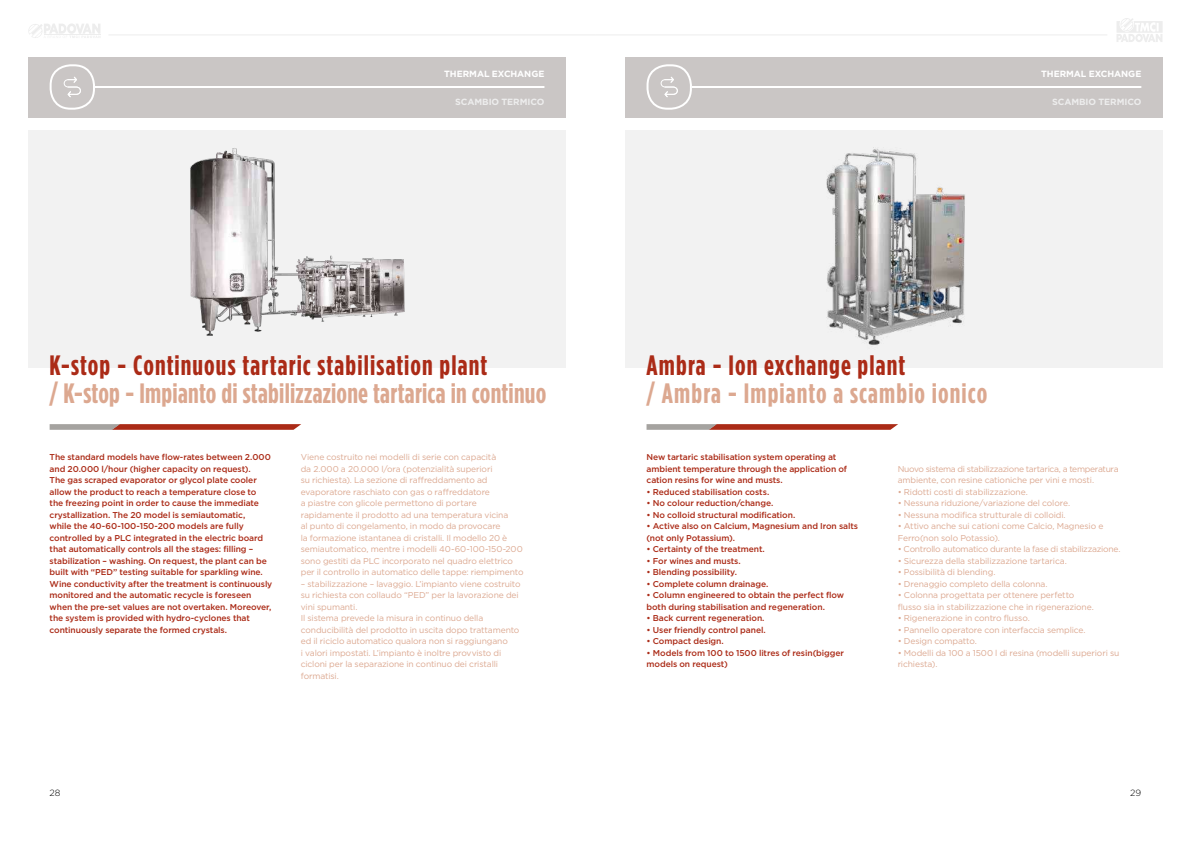
<style>
.page{position:relative;width:1191px;height:842px;background:#fff}
.page>*{position:absolute;margin:0;border:0;box-sizing:border-box;transform-origin:0 0}
.t1{font:700 condensed 28px "Gotham HTF";letter-spacing:.04em;color:#ab2b17}
.t2{font:700 condensed 28px "Gotham HTF";letter-spacing:.01em;color:#dca890}
.t3{font:700 condensed 28px "Gotham HTF";letter-spacing:.04em;color:#dca890}
.t4{font:700 9px "Gotham HTF";letter-spacing:-.01em;color:#fff}
.t5{font:700 9px "Gotham HTF";letter-spacing:-.01em;color:#ededed}
.t6{font:300 9px "Gotham HTF";color:#000}
.t7{font:8.5px/11.5px "Gotham HTF";letter-spacing:-.015em;color:#dca890}
.t8{font:500 8.5px/11.5px "Gotham HTF";letter-spacing:-.01em;color:#ab2b17}
</style>
<div class="page">
<div style="left:28px;top:57px;width:538px;height:60px;background:#cac6c5"></div>
<hr style="left:95px;top:86px;width:449px;height:2px;background:#fff">
<div style="left:50px;top:64px;width:45px;height:46px;border:2px solid #fff;border-radius:20px"></div>
<svg style="left:64px;top:77px;width:17px;height:20px"></svg>
<div style="left:28px;top:131px;width:538px;height:237px;background:#f2f2f2"></div>
<img style="left:190px;top:148px;width:215px;height:188px">
<svg style="left:50px;top:424px;width:251px;height:6px;background:#af5748"></svg>
<div style="left:625px;top:131px;width:537px;height:237px;background:#f2f2f2"></div>
<img style="left:826px;top:147px;width:139px;height:198px">
<svg style="left:646px;top:424px;width:252px;height:6px;background:#af5749"></svg>
<svg style="left:28px;top:24px;width:72px;height:14px"></svg>
<hr style="left:44px;top:35px;width:56px;height:1px;background:#ededed">
<hr style="left:108px;top:34px;width:487px;height:1px;background:#ededed">
<svg style="left:1117px;top:18px;width:45px;height:24px"></svg>
<hr style="left:595px;top:34px;width:512px;height:1px;background:#ededed">
<div style="left:625px;top:57px;width:537px;height:60px;background:#cac6c5"></div>
<hr style="left:692px;top:86px;width:449px;height:2px;background:#fff">
<div style="left:646px;top:64px;width:46px;height:46px;border:2px solid #fff;border-radius:20px"></div>
<svg style="left:660px;top:77px;width:18px;height:20px"></svg>
<p class="t4" style="left:444px;top:68px;width:102px">THERMAL EXCHANGE</p>
<p class="t5" style="left:455px;top:96px;width:91px">SCAMBIO TERMICO</p>
<p class="t4" style="left:1041px;top:68px;width:102px">THERMAL EXCHANGE</p>
<p class="t5" style="left:1052px;top:96px;width:91px">SCAMBIO TERMICO</p>
<h1 class="t1" style="left:50px;top:354px;width:439px">K-stop - Continuous tartaric stabilisation plant</h1>
<h1 class="t2" style="left:50px;top:382px;width:498px">/ K-stop - Impianto di stabilizzazione tartarica in continuo</h1>
<h1 class="t1" style="left:646px;top:354px;width:260px">Ambra - Ion exchange plant</h1>
<h1 class="t3" style="left:646px;top:382px;width:342px">/ Ambra - Impianto a scambio ionico</h1>
<p class="t8" style="left:50px;top:452px;width:224px">The standard models have flow-rates between 2.000 and 20.000 l/hour (higher capacity on request).<br>The gas scraped evaporator or glycol plate cooler allow the product to reach a temperature close to<br>the freezing point in order to cause the immediate crystallization. The 20 model is semiautomatic,<br>while the 40-60-100-150-200 models are fully controlled by a PLC integrated in the electric board that automatically controls all the stages: filling – stabilization – washing. On request, the plant can be built with “PED” testing suitable for sparkling wine.<br>Wine conductivity after the treatment is continuously monitored and the automatic recycle is foreseen when the pre-set values are not overtaken. Moreover, the system is provided with hydro-cyclones that continuously separate the formed crystals.</p>
<p class="t7" style="left:301px;top:451px;width:224px">Viene costruito nei modelli di serie con capacità<br>da 2.000 a 20.000 l/ora (potenzialità superiori<br>su richiesta). La sezione di raffreddamento ad evaporatore raschiato con gas o raffreddatore<br>a piastre con glicole permettono di portare rapidamente il prodotto ad una temperatura vicina<br>al punto di congelamento, in modo da provocare<br>la formazione istantanea di cristalli. Il modello 20 è semiautomatico, mentre i modelli 40-60-100-150-200 sono gestiti da PLC incorporato nel quadro elettrico per il controllo in automatico delle tappe: riempimento</p>
<p class="t7" style="left:301px;top:578px;width:221px">– stabilizzazione – lavaggio. L’impianto viene costruito su richiesta con collaudo “PED” per la lavorazione dei vini spumanti.<br>Il sistema prevede la misura in continuo della conducibilità del prodotto in uscita dopo trattamento ed il riciclo automatico qualora non si raggiungano<br>i valori impostati. L’impianto è inoltre provvisto di cicloni per la separazione in continuo dei cristalli formatisi.</p>
<p class="t8" style="left:646px;top:452px;width:202px">New tartaric stabilisation system operating at ambient temperature through the application of cation resins for wine and musts.</p>
<p class="t8" style="left:646px;top:486px;width:124px">• Reduced stabilisation costs.</p>
<p class="t8" style="left:646px;top:498px;width:128px">• No colour reduction/change.</p>
<p class="t8" style="left:646px;top:509px;width:150px">• No colloid structural modification.</p>
<p class="t8" style="left:646px;top:521px;width:213px">• Active also on Calcium, Magnesium and Iron salts (not only Potassium).</p>
<p class="t8" style="left:646px;top:544px;width:120px">• Certainty of the treatment.</p>
<p class="t8" style="left:646px;top:555px;width:96px">• For wines and musts.</p>
<p class="t8" style="left:646px;top:567px;width:92px">• Blending possibility.</p>
<p class="t8" style="left:646px;top:578px;width:123px">• Complete column drainage.</p>
<p class="t8" style="left:646px;top:590px;width:199px">• Column engineered to obtain the perfect flow both during stabilisation and regeneration.</p>
<p class="t8" style="left:646px;top:613px;width:120px">• Back current regeneration.</p>
<p class="t8" style="left:646px;top:624px;width:121px">• User friendly control panel.</p>
<p class="t8" style="left:646px;top:636px;width:79px">• Compact design.</p>
<p class="t8" style="left:646px;top:647px;width:199px">• Models from 100 to 1500 litres of resin(bigger models on request)</p>
<p class="t7" style="left:897px;top:463px;width:222px">Nuovo sistema di stabilizzazione tartarica, a temperatura ambiente, con resine cationiche per vini e mosti.</p>
<p class="t7" style="left:897px;top:486px;width:132px">• Ridotti costi di stabilizzazione.</p>
<p class="t7" style="left:897px;top:497px;width:174px">• Nessuna riduzione/variazione del colore.</p>
<p class="t7" style="left:897px;top:509px;width:169px">• Nessuna modifica strutturale di colloidi.</p>
<p class="t7" style="left:897px;top:520px;width:207px">• Attivo anche sui cationi come Calcio, Magnesio e<br>Ferro(non solo Potassio).</p>
<p class="t7" style="left:897px;top:543px;width:224px">• Controllo automatico durante la fase di stabilizzazione.</p>
<p class="t7" style="left:897px;top:555px;width:171px">• Sicurezza della stabilizzazione tartarica.</p>
<p class="t7" style="left:897px;top:566px;width:99px">• Possibilità di blending.</p>
<p class="t7" style="left:897px;top:578px;width:151px">• Drenaggio completo della colonna.</p>
<p class="t7" style="left:897px;top:589px;width:198px">• Colonna progettata per ottenere perfetto flusso sia in stabilizzazione che in rigenerazione.</p>
<p class="t7" style="left:897px;top:612px;width:134px">• Rigenerazione in contro flusso.</p>
<p class="t7" style="left:897px;top:624px;width:189px">• Pannello operatore con interfaccia semplice.</p>
<p class="t7" style="left:897px;top:635px;width:81px">• Design compatto.</p>
<p class="t7" style="left:897px;top:647px;width:223px">• Modelli da 100 a 1500 l di resina (modelli superiori su richiesta).</p>
<p class="t6" style="left:50px;top:789px;width:12px">28</p>
<p class="t6" style="left:1130px;top:789px;width:13px">29</p>
</div>
